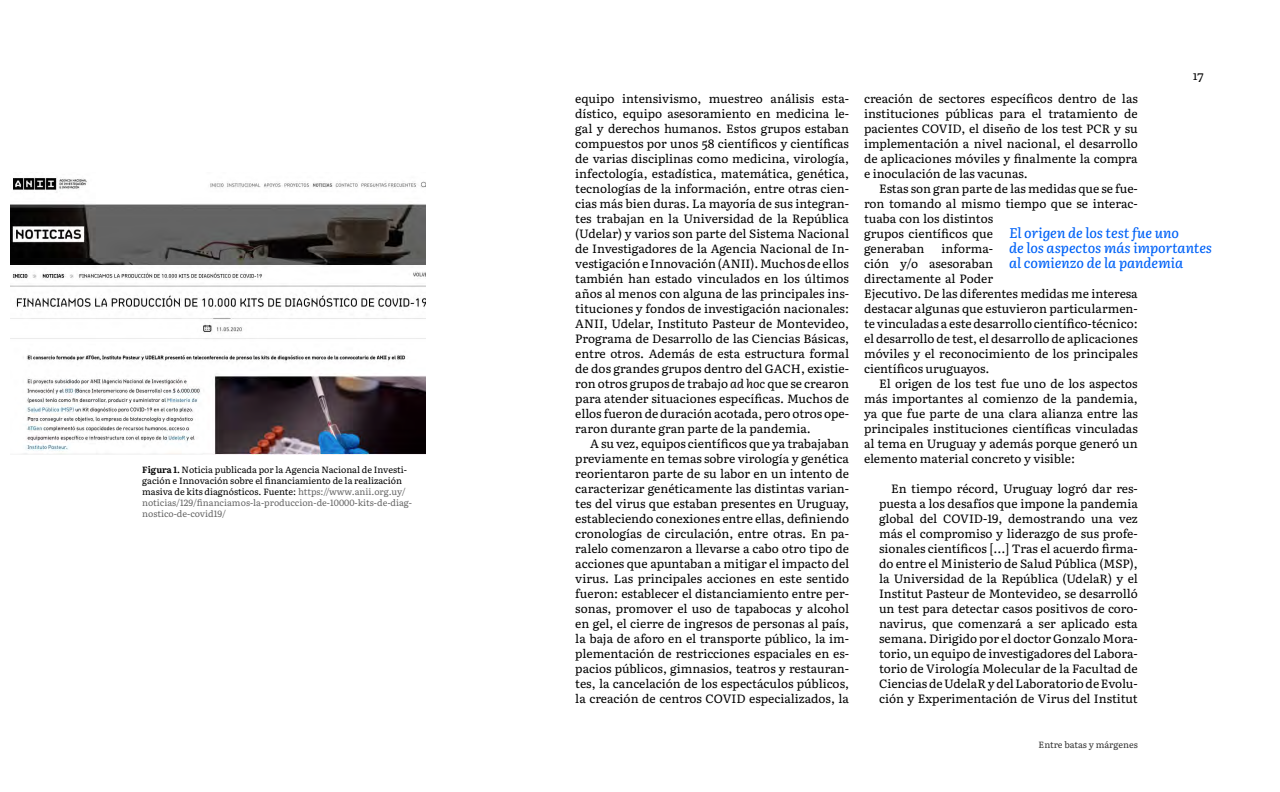
<style>
.page{position:relative;width:1280px;height:792px;background:#fff}
.page>*{position:absolute;margin:0;border:0;box-sizing:border-box;transform-origin:0 0}
.t1{font:italic 500 14px/15px "Literata";color:#0062f7}
.t2{font:12px/15px "Literata";color:#000;text-align:justify}
.t3{font:9px/11px "Literata";color:#000}
.t4{font:9px "Literata";color:#333}
.s1{font-weight:700}
.s2{color:#666}
.s3{font-style:italic}
</style>
<div class="page">
<img style="left:10px;top:177px;width:416px;height:278px">
<p class="t3" style="left:142px;top:463px;width:271px"><span class="s1">Figura 1.</span> Noticia publicada por la Agencia Nacional de Investi&shy;gación e Innovación sobre el financiamiento de la realización masiva de kits diagnósticos. Fuente: <span class="s2">https://www.anii.org.uy/ noticias/129/financiamos-la-produccion-de-10000-kits-de-diag&shy;nostico-de-covid19/</span></p>
<p class="t2" style="left:575px;top:90px;width:275px">equipo intensivismo, muestreo análisis esta&shy;dístico, equipo asesoramiento en medicina le&shy;gal y derechos humanos. Estos grupos estaban compuestos por unos 58 científicos y científicas de varias disciplinas como medicina, virología, infectología, estadística, matemática, genética, tecnologías de la información, entre otras cien&shy;cias más bien duras. La mayoría de sus integran&shy;tes trabajan en la Universidad de la República (Udelar) y varios son parte del Sistema Nacional de Investigadores de la Agencia Nacional de In&shy;vestigación e Innovación (ANII). Muchos de ellos también han estado vinculados en los últimos años al menos con alguna de las principales ins&shy;tituciones y fondos de investigación nacionales:<br>ANII, Udelar, Instituto Pasteur de Montevideo, Programa de Desarrollo de las Ciencias Básicas, entre otros. Además de esta estructura formal de dos grandes grupos dentro del GACH, existie&shy;ron otros grupos de trabajo <span class="s3">ad hoc</span> que se crearon para atender situaciones específicas. Muchos de ellos fueron de duración acotada, pero otros ope&shy;raron durante gran parte de la pandemia.</p>
<p class="t2" style="left:575px;top:435px;width:275px;text-indent:15px">A su vez, equipos científicos que ya trabajaban previamente en temas sobre virología y genética reorientaron parte de su labor en un intento de caracterizar genéticamente las distintas varian&shy;tes del virus que estaban presentes en Uruguay, estableciendo conexiones entre ellas, definiendo cronologías de circulación, entre otras. En pa&shy;ralelo comenzaron a llevarse a cabo otro tipo de acciones que apuntaban a mitigar el impacto del virus. Las principales acciones en este sentido fueron: establecer el distanciamiento entre per&shy;sonas, promover el uso de tapabocas y alcohol en gel, el cierre de ingresos de personas al país, la baja de aforo en el transporte público, la im&shy;plementación de restricciones espaciales en es&shy;pacios públicos, gimnasios, teatros y restauran&shy;tes, la cancelación de los espectáculos públicos, la creación de centros COVID especializados, la</p>
<p class="t2" style="left:1193px;top:67px;width:13px">17</p>
<p class="t2" style="left:864px;top:90px;width:275px">creación de sectores específicos dentro de las instituciones públicas para el tratamiento de pacientes COVID, el diseño de los test PCR y su implementación a nivel nacional, el desarrollo de aplicaciones móviles y finalmente la compra e inoculación de las vacunas.</p>
<p class="t2" style="left:864px;top:180px;width:275px;text-align:left;text-indent:15px">Estas son gran parte de las medidas que se fue&shy;ron tomando al mismo tiempo que se interac&shy;tuaba con los distintos<br>grupos científicos que<br>generaban</p>
<p class="t1" style="left:1009px;top:224px;width:204px">El origen de los test fue uno<br>de los aspectos más importantes al comienzo de la pandemia</p>
<p class="t2" style="left:864px;top:240px;width:275px;text-align:left;text-indent:78px">informa-<br>ción y/o asesoraban<br>directamente al Poder<br>Ejecutivo. De las diferentes medidas me interesa destacar algunas que estuvieron particularmen&shy;te vinculadas a este desarrollo científico-técnico: el desarrollo de test, el desarrollo de aplicaciones móviles y el reconocimiento de los principales científicos uruguayos.</p>
<p class="t2" style="left:864px;top:375px;width:275px;text-indent:15px">El origen de los test fue uno de los aspectos más importantes al comienzo de la pandemia, ya que fue parte de una clara alianza entre las principales instituciones científicas vinculadas al tema en Uruguay y además porque generó un elemento material concreto y visible:</p>
<p class="t2" style="left:879px;top:480px;width:260px;text-indent:12px">En tiempo récord, Uruguay logró dar res&shy;puesta a los desafíos que impone la pandemia global del COVID-19, demostrando una vez más el compromiso y liderazgo de sus profe&shy;sionales científicos [...] Tras el acuerdo firma&shy;do entre el Ministerio de Salud Pública (MSP), la Universidad de la República (UdelaR) y el Institut Pasteur de Montevideo, se desarrolló un test para detectar casos positivos de coro&shy;navirus, que comenzará a ser aplicado esta semana. Dirigido por el doctor Gonzalo Mora&shy;torio, un equipo de investigadores del Labora&shy;torio de Virología Molecular de la Facultad de Ciencias de UdelaR y del Laboratorio de Evolu&shy;ción y Experimentación de Virus del Institut</p>
<p class="t4" style="left:1039px;top:738px;width:101px">Entre batas y márgenes</p>
</div>
